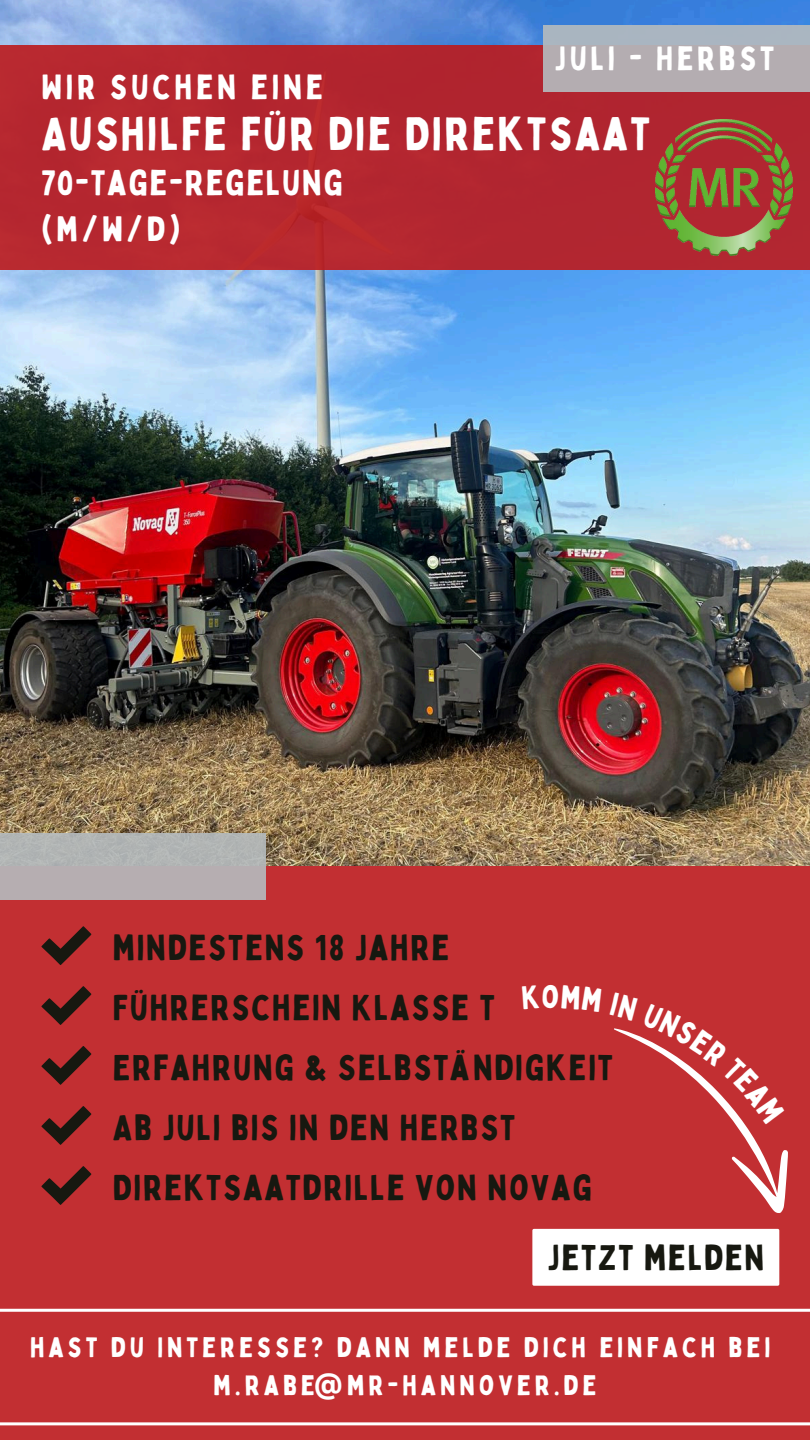
<style>
.page{position:relative;width:810px;height:1440px;background:#fff}
.page>*{position:absolute;margin:0;border:0;box-sizing:border-box;transform-origin:0 0}
.t1{font:46px "Bobby Jones";letter-spacing:.05em;color:#fff}
.t2{font:35.3px "Bobby Jones";letter-spacing:.05em;color:#171810}
.t3{font:35px "Bobby Jones";letter-spacing:.05em;color:#fff}
.t4{font:34.1px "Bobby Jones";letter-spacing:.11em;color:#fff}
.t5{font:33.1px "Bobby Jones";letter-spacing:.11em;color:#fff}
.t6{font:31.6px "Bobby Jones";color:#fff}
.t7{font:700 30.4px "Canva Sans";color:#fff}
.t8{font:27.6px "Bobby Jones";letter-spacing:.14em;color:#fff}
</style>
<div class="page">
<img style="left:0;top:0;width:810px;height:866px">
<div style="left:0;top:45px;width:810px;height:225px;background:#b42630"></div>
<div style="left:0;top:866px;width:810px;height:574px;background:#c22f32"></div>
<svg style="left:41px;top:986px;width:50px;height:39px"></svg>
<svg style="left:41px;top:1046px;width:50px;height:39px"></svg>
<svg style="left:41px;top:1106px;width:50px;height:39px"></svg>
<svg style="left:41px;top:1166px;width:50px;height:39px"></svg>
<div style="left:544px;top:26px;width:266px;height:66px;background:linear-gradient(to right,#b1afb5,#b1afb6)"></div>
<div style="left:0;top:833px;width:265px;height:66px;background:#b6aeb1"></div>
<svg style="left:41px;top:926px;width:50px;height:39px"></svg>
<hr style="left:0;top:1309px;width:810px;height:3px;background:#fff">
<hr style="left:0;top:1422px;width:810px;height:3px;background:#fff">
<img style="left:656px;top:119px;width:136px;height:137px">
<div style="left:532px;top:1229px;width:247px;height:57px;background:#fff"></div>
<svg style="left:614px;top:1028px;width:174px;height:185px"></svg>
<h2 class="t4" style="left:41px;top:66px;width:283px">WIR SUCHEN EINE</h2>
<p class="t5" style="left:555px;top:38px;width:221px">JULI - HERBST</p>
<p class="t1" style="left:41px;top:105px;width:610px">AUSHILFE FÜR DIE DIREKTSAAT</p>
<p class="t3" style="left:41px;top:160px;width:303px">70-TAGE-REGELUNG</p>
<h2 class="t4" style="left:41px;top:208px;width:141px">(M/W/D)</h2>
<h2 class="t2" style="left:113px;top:926px;width:338px">MINDESTENS 18 JAHRE</h2>
<h2 class="t6" style="left:541px;top:977px;width:20px">O</h2>
<h1 class="t2" style="left:113px;top:986px;width:384px">FÜHRERSCHEIN KLASSE T</h1>
<p class="t2" style="left:113px;top:1046px;width:502px">ERFAHRUNG &amp; SELBSTÄNDIGKEIT</p>
<p class="t2" style="left:113px;top:1106px;width:404px">AB JULI BIS IN DEN HERBST</p>
<p class="t2" style="left:113px;top:1166px;width:481px">DIREKTSAATDRILLE VON NOVAG</p>
<p class="t2" style="left:547px;top:1236px;width:218px">JETZT MELDEN</p>
<p class="t8" style="left:30px;top:1330px;width:742px">HAST DU INTERESSE? DANN MELDE DICH EINFACH BEI</p>
<p class="t8" style="left:214px;top:1368px;width:384px">M.RABE MR-HANNOVER.DE</p>
<p class="t7" style="left:314px;top:1362px;width:31px">@</p>
</div>
